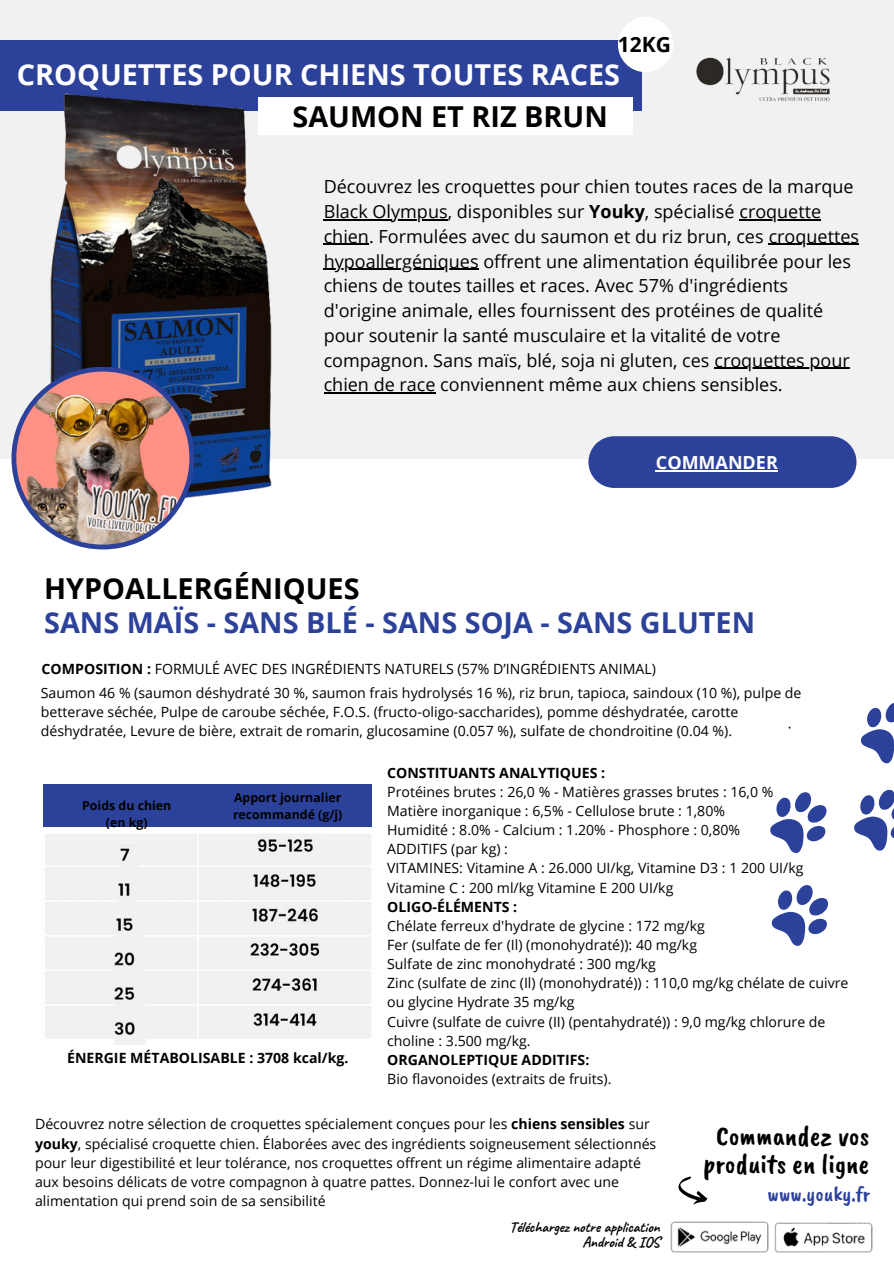
<style>
.page{position:relative;width:894px;height:1264px;background:#fff}
.page>*{position:absolute;margin:0;border:0;box-sizing:border-box;transform-origin:0 0}
.t1{font:700 28.8px "Open Sans";color:#2c429a}
.t2{font:700 28.8px "Open Sans";color:#000}
.t3{font:700 28.8px "Open Sans";color:#fff}
.t4{font:28.2px/28.2px "Caveat Brush";color:#000;text-align:center}
.t5{font:21.75px "Caveat Brush";color:#2c429a}
.t6{font:700 21px "Open Sans";color:#000}
.t7{font:18px/24.8px "Open Sans";color:#000}
.t8{font:700 18px "Open Sans";color:#fff}
.t9{font:700 15px "Caveat";color:#000}
.t10{font:14.1px/19.2px "Open Sans";color:#000}
.t11{font:700 14.1px "Open Sans";color:#000}
.t12{font:700 12.3px "Open Sans";color:#000}
.s1{font-weight:700}
</style>
<div class="page">
<div style="left:0;top:0;width:893px;height:458px;background:#f1f1f1"></div>
<div style="left:0;top:40px;width:641px;height:71px;background:#2c429a"></div>
<svg style="left:588px;top:436px;width:268px;height:52px;background:#374c9f"></svg>
<img style="left:35px;top:93px;width:251px;height:429px">
<div style="left:617px;top:17px;width:56px;height:55px;background:#fff;border-radius:50%"></div>
<img style="left:696px;top:57px;width:134px;height:45px">
<svg style="left:11px;top:367px;width:183px;height:182px;background:#384a9b"></svg>
<img style="left:16px;top:371px;width:173px;height:173px;border-radius:50%">
<hr style="left:323px;top:219px;width:124px;height:1px;background:#000">
<hr style="left:739px;top:219px;width:82px;height:1px;background:#000">
<hr style="left:323px;top:244px;width:46px;height:1px;background:#000">
<hr style="left:768px;top:244px;width:90px;height:1px;background:#000">
<hr style="left:323px;top:269px;width:155px;height:1px;background:#000">
<hr style="left:714px;top:368px;width:135px;height:1px;background:#000">
<hr style="left:323px;top:392px;width:112px;height:1px;background:#000">
<hr style="left:655px;top:470px;width:122px;height:1px;background:#fff">
<img style="left:120px;top:842px;width:18px;height:28px">
<img style="left:257px;top:833px;width:64px;height:28px">
<img style="left:119px;top:877px;width:18px;height:28px">
<img style="left:253px;top:868px;width:71px;height:28px">
<img style="left:117px;top:912px;width:24px;height:28px">
<img style="left:252px;top:903px;width:76px;height:28px">
<img style="left:115px;top:947px;width:29px;height:28px">
<img style="left:250px;top:937px;width:79px;height:28px">
<img style="left:115px;top:981px;width:29px;height:28px">
<img style="left:253px;top:972px;width:73px;height:28px">
<img style="left:115px;top:1016px;width:30px;height:28px">
<img style="left:253px;top:1007px;width:72px;height:28px">
<div style="left:43px;top:784px;width:328px;height:42px;background:#2c429a"></div>
<div style="left:258px;top:97px;width:374px;height:38px;background:#fff"></div>
<svg style="left:860px;top:703px;width:33px;height:61px"></svg>
<svg style="left:770px;top:789px;width:123px;height:64px"></svg>
<svg style="left:771px;top:885px;width:58px;height:61px"></svg>
<svg style="left:678px;top:1176px;width:30px;height:29px"></svg>
<img style="left:670px;top:1221px;width:93px;height:31px">
<img style="left:763px;top:1221px;width:110px;height:31px">
<p class="t6" style="left:617px;top:29px;width:55px">12KG</p>
<h1 class="t3" style="left:17px;top:54px;width:604px">CROQUETTES POUR CHIENS TOUTES RACES</h1>
<p class="t2" style="left:292px;top:96px;width:317px">SAUMON ET RIZ BRUN</p>
<h6 class="t7" style="left:323px;top:174px;width:531px">Découvrez les croquettes pour chien toutes races de la marque</h6>
<p class="t7" style="left:323px;top:199px;width:499px">Black Olympus, disponibles sur <span class="s1">Youky</span>, spécialisé croquette</p>
<p class="t7" style="left:323px;top:223px;width:536px">chien. Formulées avec du saumon et du riz brun, ces croquettes</p>
<h1 class="t7" style="left:323px;top:248px;width:528px">hypoallergéniques offrent une alimentation équilibrée pour les chiens de toutes tailles et races. Avec 57% d'ingrédients d'origine animale, elles fournissent des protéines de qualité pour soutenir la santé musculaire et la vitalité de votre compagnon. Sans maïs, blé, soja ni gluten, ces croquettes pour</h1>
<h1 class="t7" style="left:323px;top:372px;width:460px">chien de race conviennent même aux chiens sensibles.</h1>
<p class="t2" style="left:44px;top:568px;width:317px">HYPOALLERGÉNIQUES</p>
<p class="t8" style="left:655px;top:449px;width:123px">COMMANDER</p>
<p class="t1" style="left:44px;top:602px;width:712px">SANS MAÏS - SANS BLÉ - SANS SOJA - SANS GLUTEN</p>
<p class="t10" style="left:42px;top:658px;width:615px"><span class="s1">COMPOSITION :</span> FORMULÉ AVEC DES INGRÉDIENTS NATURELS (57% D’INGRÉDIENTS ANIMAL)</p>
<p class="t10" style="left:41px;top:682px;width:762px">Saumon 46 % (saumon déshydraté 30 %, saumon frais hydrolysés 16 %), riz brun, tapioca, saindoux (10 %), pulpe de betterave séchée, Pulpe de caroube séchée, F.O.S. (fructo-oligo-saccharides), pomme déshydratée, carotte déshydratée, Levure de bière, extrait de romarin, glucosamine (0.057 %), sulfate de chondroitine (0.04 %).</p>
<p class="t11" style="left:387px;top:762px;width:219px">CONSTITUANTS ANALYTIQUES :</p>
<p class="t10" style="left:387px;top:781px;width:387px">Protéines brutes : 26,0 % - Matières grasses brutes : 16,0 %</p>
<p class="t10" style="left:387px;top:801px;width:339px">Matière inorganique : 6,5% - Cellulose brute : 1,80%</p>
<p class="t10" style="left:387px;top:820px;width:354px">Humidité : 8.0% - Calcium : 1.20% - Phosphore : 0,80%</p>
<p class="t10" style="left:387px;top:839px;width:122px">ADDITIFS (par kg) :</p>
<p class="t10" style="left:387px;top:858px;width:417px">VITAMINES: Vitamine A : 26.000 UI/kg, Vitamine D3 : 1 200 UI/kg</p>
<h2 class="t10" style="left:387px;top:877px;width:287px">Vitamine C : 200 ml/kg Vitamine E 200 UI/kg</h2>
<p class="t11" style="left:387px;top:896px;width:131px">OLIGO-ÉLÉMENTS :</p>
<h4 class="t10" style="left:387px;top:915px;width:319px">Chélate ferreux d'hydrate de glycine : 172 mg/kg</h4>
<p class="t10" style="left:387px;top:934px;width:311px">Fer (sulfate de fer (Il) (monohydraté)): 40 mg/kg</p>
<p class="t10" style="left:387px;top:954px;width:270px">Sulfate de zinc monohydraté : 300 mg/kg</p>
<p class="t10" style="left:387px;top:973px;width:462px">Zinc (sulfate de zinc (Il) (monohydraté)) : 110,0 mg/kg chélate de cuivre ou glycine Hydrate 35 mg/kg</p>
<p class="t10" style="left:387px;top:1011px;width:439px">Cuivre (sulfate de cuivre (II) (pentahydraté)) : 9,0 mg/kg chlorure de choline : 3.500 mg/kg.</p>
<p class="t11" style="left:387px;top:1049px;width:203px">ORGANOLEPTIQUE ADDITIFS:</p>
<p class="t10" style="left:387px;top:1068px;width:226px">Bio flavonoides (extraits de fruits).</p>
<p class="t12" style="left:234px;top:788px;width:109px">Apport journalier</p>
<p class="t12" style="left:233px;top:806px;width:111px">recommandé (g/j)</p>
<p class="t12" style="left:82px;top:796px;width:91px">Poids du chien</p>
<p class="t12" style="left:106px;top:813px;width:43px">(en kg)</p>
<p class="t11" style="left:67px;top:1048px;width:283px">ÉNERGIE MÉTABOLISABLE : 3708 kcal/kg.</p>
<p class="t10" style="left:35px;top:1114px;width:622px">Découvrez notre sélection de croquettes spécialement conçues pour les <span class="s1">chiens sensibles</span> sur <span class="s1">youky</span>, spécialisé croquette chien. Élaborées avec des ingrédients soigneusement sélectionnés pour leur digestibilité et leur tolérance, nos croquettes offrent un régime alimentaire adapté aux besoins délicats de votre compagnon à quatre pattes. Donnez-lui le confort avec une alimentation qui prend soin de sa sensibilité</p>
<p class="t9" style="left:509px;top:1217px;width:152px">Téléchargez notre application</p>
<p class="t9" style="left:582px;top:1232px;width:79px">Android &amp; IOS</p>
<p class="t4" style="left:702px;top:1121px;width:168px">Commandez vos produits en ligne</p>
<p class="t5" style="left:767px;top:1180px;width:104px">www.youky.fr</p>
</div>
